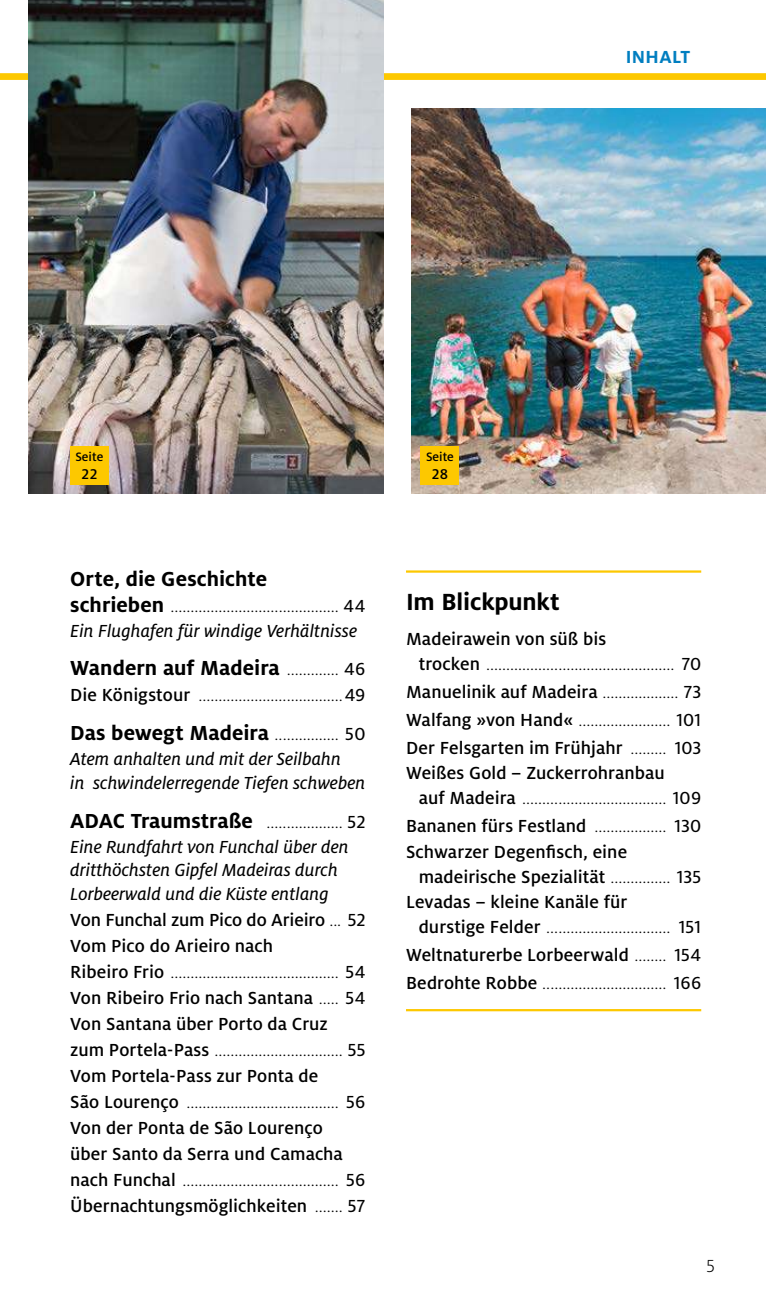
<style>
.page{position:relative;width:766px;height:1308px;background:#fff}
.page>*{position:absolute;margin:0;border:0;box-sizing:border-box;transform-origin:0 0}
.t1{font:700 25.88px "Milofor ADAC";letter-spacing:-.005em;color:#000}
.t2{font:700 22.5px "Milofor ADAC";color:#000}
.t3{font:500 19.35px/26.1px "Milofor ADAC";letter-spacing:.005em;color:#000}
.t4{font:300 19.35px/27.9px "Milofor ADAC";color:#000}
.t5{font:italic 19.35px/23.8px "Milofor ADAC Text";color:#000}
.t6{font:700 19.35px "Milofor ADAC";letter-spacing:.02em;color:#007ec0}
.t7{font:500 15.75px "Milofor ADAC";color:#000}
.t8{font:500 13.5px "Milofor ADAC";color:#000}
.s1{font-weight:700;font-size:22.5px}
.s2{font-family:"Milofor ADAC Text";font-weight:400}
.s3{font-weight:300;font-size:19.35px}
.s4{font-family:"Milofor ADAC Text";font-weight:400;font-size:19.35px}
.s5{font-weight:500}
.s6{font-weight:300}
</style>
<div class="page">
<div style="left:0;top:73px;width:765px;height:7px;background:#fdc800"></div>
<img style="left:29px;top:0;width:354px;height:493px">
<img style="left:411px;top:108px;width:354px;height:385px">
<div style="left:420px;top:446px;width:39px;height:38px;background:#fdc800"></div>
<div style="left:70px;top:446px;width:38px;height:38px;background:#fdc800"></div>
<hr style="left:406px;top:570px;width:295px;height:2px;background:#fdc800">
<hr style="left:406px;top:1009px;width:295px;height:2px;background:#fdc800">
<p class="t6" style="left:625px;top:50px;width:66px">INHALT</p>
<p class="t8" style="left:75px;top:450px;width:29px">Seite</p>
<p class="t7" style="left:81px;top:466px;width:18px">22</p>
<p class="t2" style="left:70px;top:569px;width:198px">Orte, die Geschichte</p>
<p class="t4" style="left:70px;top:591px;width:296px"><span class="s1">schrieben</span> .......................................... <span class="s2">44</span></p>
<p class="t5" style="left:70px;top:620px;width:288px">Ein Flughafen für windige Verhältnisse</p>
<p class="t2" style="left:70px;top:659px;width:296px">Wandern auf Madeira <span class="s3">.............</span> <span class="s4">46</span></p>
<p class="t4" style="left:70px;top:680px;width:296px"><span class="s5">Die Königstour</span> ....................................<span class="s2">49</span></p>
<p class="t2" style="left:70px;top:724px;width:296px">Das bewegt Madeira <span class="s3">................</span> <span class="s4">50</span></p>
<p class="t5" style="left:70px;top:748px;width:296px">Atem anhalten und mit der Seilbahn<br>in schwindelerregende Tiefen schweben</p>
<p class="t4" style="left:70px;top:807px;width:296px"><span class="s1">ADAC Traumstraße</span> ................... <span class="s2">52</span></p>
<p class="t5" style="left:70px;top:836px;width:280px">Eine Rundfahrt von Funchal über den dritthöchsten Gipfel Madeiras durch<br>Lorbeerwald und die Küste entlang</p>
<p class="t3" style="left:70px;top:907px;width:296px">Von Funchal zum Pico do Arieiro <span class="s6">...</span> <span class="s2">52<br></span>Vom Pico do Arieiro nach<br>Ribeiro Frio <span class="s6">..........................................</span> <span class="s2">54<br></span>Von Ribeiro Frio nach Santana <span class="s6">.....</span> <span class="s2">54<br></span>Von Santana über Porto da Cruz zum Portela-Pass <span class="s6">................................</span> <span class="s2">55<br></span>Vom Portela-Pass zur Ponta de<br>São Lourenço <span class="s6">......................................</span> <span class="s2">56<br></span>Von der Ponta de São Lourenço<br>über Santo da Serra und Camacha nach Funchal <span class="s6">.......................................</span> <span class="s2">56<br></span>Übernachtungsmöglichkeiten <span class="s6">.......</span> <span class="s2">57</span></p>
<p class="t8" style="left:426px;top:450px;width:29px">Seite</p>
<p class="t7" style="left:431px;top:466px;width:18px">28</p>
<h1 class="t1" style="left:406px;top:591px;width:155px">Im Blickpunkt</h1>
<p class="t4" style="left:418px;top:626px;width:284px;line-height:24.8px;text-indent:-13px"><span class="s5">Madeirawein von süß bis<br>trocken</span> ............................................... <span class="s2">70</span></p>
<p class="t3" style="left:406px;top:678px;width:296px;line-height:27.9px;text-align:justify">Manuelinik auf Madeira <span class="s6">...................</span> <span class="s2">73<br></span>Walfang »von Hand« <span class="s6">.......................</span> <span class="s2">101<br></span>Der Felsgarten im Frühjahr <span class="s6">.........</span> <span class="s2">103</span></p>
<p class="t3" style="left:418px;top:761px;width:284px;line-height:24.8px;text-indent:-13px">Weißes Gold – Zuckerrohranbau<br>auf Madeira <span class="s6">....................................</span> <span class="s2">109</span></p>
<p class="t3" style="left:406px;top:813px;width:296px">Bananen fürs Festland <span class="s6">..................</span> <span class="s2">130<br></span>Schwarzer Degenfisch, eine</p>
<p class="t3" style="left:406px;top:864px;width:296px;text-indent:13px">madeirische Spezialität <span class="s6">...............</span> <span class="s2">135<br></span>Levadas – kleine Kanäle für</p>
<p class="t4" style="left:406px;top:912px;width:296px;text-align:justify;text-indent:13px"><span class="s5">durstige Felder</span> ............................... <span class="s2">151<br></span><span class="s5">Weltnaturerbe Lorbeerwald</span> ........ <span class="s2">154<br></span><span class="s5">Bedrohte Robbe</span> ............................... <span class="s2">166</span></p>
<p class="t4" style="left:706px;top:1250px;width:10px">5</p>
</div>
